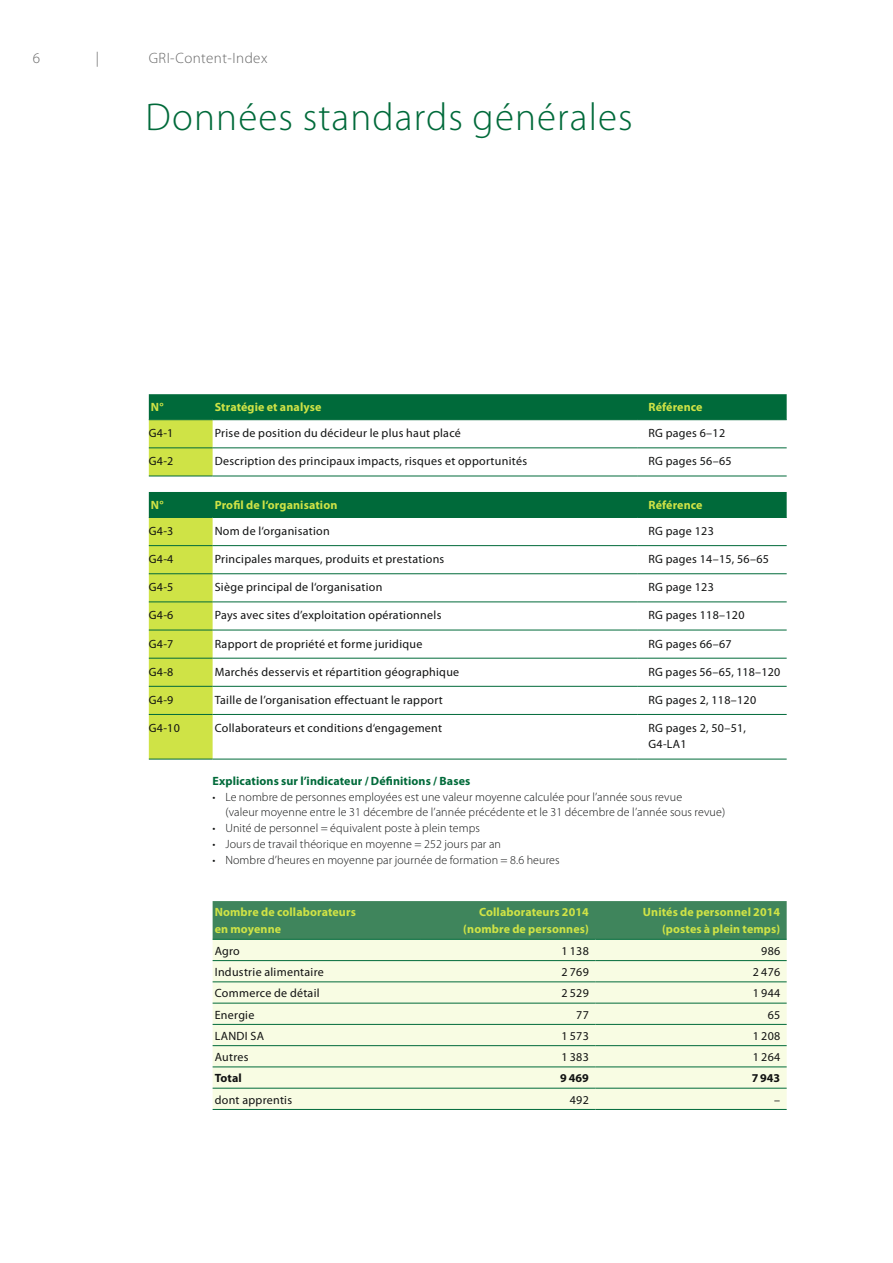
<style>
.page{position:relative;width:893px;height:1263px;background:#fff}
.page>*{position:absolute;margin:0;border:0;box-sizing:border-box;transform-origin:0 0}
.t1{font:300 39px "Myriad Pro";letter-spacing:.03em;color:#006a3a}
.t2{font:300 15px "Myriad Pro";letter-spacing:.03em;color:#676767}
.t3{font:12px/16.5px "Myriad Pro";letter-spacing:.025em;color:#111212}
.t4{font:300 12px/15.8px "Myriad Pro";letter-spacing:.01em;color:#111212}
.t5{font:700 12px/16.5px "Myriad Pro";letter-spacing:.01em;color:#cfe346;text-align:right}
.t6{font:700 12px "Myriad Pro";letter-spacing:.01em;color:#006a3a}
.t7{font:700 12px "Myriad Pro";letter-spacing:.01em;color:#111212}
</style>
<div class="page">
<svg style="left:149px;top:394px;width:638px;height:82px"></svg>
<hr style="left:149px;top:419px;width:64px;height:1px;background:#006a3a">
<hr style="left:213px;top:419px;width:425px;height:1px;background:#006a3a">
<hr style="left:638px;top:419px;width:149px;height:1px;background:#006a3a">
<hr style="left:149px;top:448px;width:64px;height:1px;background:#006a3a">
<hr style="left:213px;top:448px;width:425px;height:1px;background:#006a3a">
<hr style="left:638px;top:448px;width:149px;height:1px;background:#006a3a">
<hr style="left:149px;top:476px;width:64px;height:1px;background:#006a3a">
<hr style="left:213px;top:476px;width:425px;height:1px;background:#006a3a">
<hr style="left:638px;top:476px;width:149px;height:1px;background:#006a3a">
<svg style="left:149px;top:492px;width:638px;height:267px"></svg>
<hr style="left:149px;top:517px;width:64px;height:1px;background:#006a3a">
<hr style="left:213px;top:517px;width:425px;height:1px;background:#006a3a">
<hr style="left:638px;top:517px;width:149px;height:1px;background:#006a3a">
<hr style="left:149px;top:545px;width:64px;height:1px;background:#006a3a">
<hr style="left:213px;top:545px;width:425px;height:1px;background:#006a3a">
<hr style="left:638px;top:545px;width:149px;height:1px;background:#006a3a">
<hr style="left:149px;top:573px;width:64px;height:1px;background:#006a3a">
<hr style="left:213px;top:573px;width:425px;height:1px;background:#006a3a">
<hr style="left:638px;top:573px;width:149px;height:1px;background:#006a3a">
<hr style="left:149px;top:602px;width:64px;height:1px;background:#006a3a">
<hr style="left:213px;top:602px;width:425px;height:1px;background:#006a3a">
<hr style="left:638px;top:602px;width:149px;height:1px;background:#006a3a">
<hr style="left:149px;top:630px;width:64px;height:1px;background:#006a3a">
<hr style="left:213px;top:630px;width:425px;height:1px;background:#006a3a">
<hr style="left:638px;top:630px;width:149px;height:1px;background:#006a3a">
<hr style="left:149px;top:658px;width:64px;height:1px;background:#006a3a">
<hr style="left:213px;top:658px;width:425px;height:1px;background:#006a3a">
<hr style="left:638px;top:658px;width:149px;height:1px;background:#006a3a">
<hr style="left:149px;top:686px;width:64px;height:1px;background:#006a3a">
<hr style="left:213px;top:686px;width:425px;height:1px;background:#006a3a">
<hr style="left:638px;top:686px;width:149px;height:1px;background:#006a3a">
<hr style="left:149px;top:714px;width:64px;height:1px;background:#006a3a">
<hr style="left:213px;top:714px;width:425px;height:1px;background:#006a3a">
<hr style="left:638px;top:714px;width:149px;height:1px;background:#006a3a">
<hr style="left:149px;top:759px;width:64px;height:1px;background:#006a3a">
<hr style="left:213px;top:759px;width:425px;height:1px;background:#006a3a">
<hr style="left:638px;top:759px;width:149px;height:1px;background:#006a3a">
<div style="left:213px;top:901px;width:574px;height:38px;background:#3f855c"></div>
<div style="left:213px;top:940px;width:574px;height:169px;background:#f8fce3"></div>
<hr style="left:213px;top:939px;width:208px;height:1px;background:#006a3a">
<hr style="left:421px;top:939px;width:174px;height:1px;background:#006a3a">
<hr style="left:595px;top:939px;width:192px;height:1px;background:#006a3a">
<hr style="left:213px;top:960px;width:208px;height:1px;background:#006a3a">
<hr style="left:421px;top:960px;width:174px;height:1px;background:#006a3a">
<hr style="left:595px;top:960px;width:192px;height:1px;background:#006a3a">
<hr style="left:213px;top:981px;width:208px;height:1px;background:#006a3a">
<hr style="left:421px;top:981px;width:174px;height:1px;background:#006a3a">
<hr style="left:595px;top:981px;width:192px;height:1px;background:#006a3a">
<hr style="left:213px;top:1003px;width:208px;height:1px;background:#006a3a">
<hr style="left:421px;top:1003px;width:174px;height:1px;background:#006a3a">
<hr style="left:595px;top:1003px;width:192px;height:1px;background:#006a3a">
<hr style="left:213px;top:1024px;width:208px;height:1px;background:#006a3a">
<hr style="left:421px;top:1024px;width:174px;height:1px;background:#006a3a">
<hr style="left:595px;top:1024px;width:192px;height:1px;background:#006a3a">
<hr style="left:213px;top:1045px;width:208px;height:1px;background:#006a3a">
<hr style="left:421px;top:1045px;width:174px;height:1px;background:#006a3a">
<hr style="left:595px;top:1045px;width:192px;height:1px;background:#006a3a">
<hr style="left:213px;top:1067px;width:208px;height:1px;background:#006a3a">
<hr style="left:421px;top:1067px;width:174px;height:1px;background:#006a3a">
<hr style="left:595px;top:1067px;width:192px;height:1px;background:#006a3a">
<hr style="left:213px;top:1088px;width:208px;height:1px;background:#006a3a">
<hr style="left:421px;top:1088px;width:174px;height:1px;background:#006a3a">
<hr style="left:595px;top:1088px;width:192px;height:1px;background:#006a3a">
<hr style="left:213px;top:1109px;width:208px;height:1px;background:#006a3a">
<hr style="left:421px;top:1109px;width:174px;height:1px;background:#006a3a">
<hr style="left:595px;top:1109px;width:192px;height:1px;background:#006a3a">
<p class="t2" style="left:33px;top:50px;width:9px">6</p>
<p class="t2" style="left:96px;top:50px;width:5px">|</p>
<p class="t2" style="left:149px;top:50px;width:120px">GRI-Content-Index</p>
<h1 class="t1" style="left:146px;top:95px;width:489px">Données standards générales</h1>
<p class="t5" style="left:151px;top:399px;width:14px">N°</p>
<p class="t5" style="left:215px;top:399px;width:108px">Stratégie et analyse</p>
<p class="t5" style="left:648px;top:399px;width:56px">Référence</p>
<p class="t3" style="left:149px;top:425px;width:26px">G4-1</p>
<p class="t3" style="left:215px;top:425px;width:248px">Prise de position du décideur le plus haut placé</p>
<p class="t3" style="left:648px;top:425px;width:78px">RG pages 6–12</p>
<p class="t3" style="left:149px;top:453px;width:26px">G4-2</p>
<p class="t3" style="left:215px;top:453px;width:314px">Description des principaux impacts, risques et opportunités</p>
<p class="t3" style="left:648px;top:453px;width:85px">RG pages 56–65</p>
<p class="t5" style="left:151px;top:497px;width:14px">N°</p>
<p class="t5" style="left:215px;top:497px;width:124px">Profil de l‘organisation</p>
<p class="t5" style="left:648px;top:497px;width:56px">Référence</p>
<p class="t3" style="left:149px;top:523px;width:26px">G4-3</p>
<p class="t3" style="left:215px;top:523px;width:117px">Nom de l‘organisation</p>
<p class="t3" style="left:648px;top:523px;width:67px">RG page 123</p>
<p class="t3" style="left:149px;top:551px;width:26px">G4-4</p>
<p class="t3" style="left:215px;top:551px;width:231px">Principales marques, produits et prestations</p>
<p class="t3" style="left:648px;top:551px;width:122px">RG pages 14–15, 56–65</p>
<p class="t3" style="left:149px;top:579px;width:26px">G4-5</p>
<p class="t3" style="left:215px;top:579px;width:169px">Siège principal de l‘organisation</p>
<p class="t3" style="left:648px;top:579px;width:67px">RG page 123</p>
<p class="t3" style="left:149px;top:607px;width:26px">G4-6</p>
<p class="t3" style="left:215px;top:607px;width:228px">Pays avec sites d’exploitation opérationnels</p>
<p class="t3" style="left:648px;top:607px;width:98px">RG pages 118–120</p>
<p class="t3" style="left:149px;top:635px;width:26px">G4-7</p>
<p class="t3" style="left:215px;top:635px;width:209px">Rapport de propriété et forme juridique</p>
<p class="t3" style="left:648px;top:635px;width:85px">RG pages 66–67</p>
<p class="t3" style="left:149px;top:664px;width:26px">G4-8</p>
<p class="t3" style="left:215px;top:664px;width:246px">Marchés desservis et répartition géographique</p>
<p class="t3" style="left:648px;top:664px;width:133px">RG pages 56–65, 118–120</p>
<p class="t3" style="left:149px;top:692px;width:26px">G4-9</p>
<p class="t3" style="left:215px;top:692px;width:230px">Taille de l’organisation effectuant le rapport</p>
<p class="t3" style="left:648px;top:692px;width:109px">RG pages 2, 118–120</p>
<p class="t3" style="left:149px;top:720px;width:33px">G4-10</p>
<p class="t3" style="left:215px;top:720px;width:229px">Collaborateurs et conditions d‘engagement</p>
<p class="t3" style="left:648px;top:720px;width:99px">RG pages 2, 50–51,<br>G4-LA1</p>
<p class="t6" style="left:213px;top:774px;width:259px">Explications sur l’indicateur / Définitions / Bases</p>
<p class="t4" style="left:225px;top:789px;width:501px;text-indent:-13px">• Le nombre de personnes employées est une valeur moyenne calculée pour l’année sous revue<br>(valeur moyenne entre le 31 décembre de l’année précédente et le 31 décembre de l’année sous revue)</p>
<p class="t4" style="left:213px;top:820px;width:269px">• Unité de personnel = équivalent poste à plein temps</p>
<p class="t4" style="left:213px;top:836px;width:290px">• Jours de travail théorique en moyenne = 252 jours par an</p>
<p class="t4" style="left:213px;top:852px;width:349px">• Nombre d’heures en moyenne par journée de formation = 8.6 heures</p>
<p class="t5" style="left:215px;top:904px;width:143px;text-align:left">Nombre de collaborateurs en moyenne</p>
<p class="t5" style="left:463px;top:904px;width:127px">Collaborateurs 2014 (nombre de personnes)</p>
<p class="t5" style="left:643px;top:904px;width:139px">Unités de personnel 2014 (postes à plein temps)</p>
<p class="t3" style="left:215px;top:943px;width:27px">Agro</p>
<p class="t3" style="left:562px;top:943px;width:29px">1 138</p>
<p class="t3" style="left:761px;top:943px;width:21px">986</p>
<p class="t3" style="left:215px;top:964px;width:111px">Industrie alimentaire</p>
<p class="t3" style="left:562px;top:964px;width:29px">2 769</p>
<p class="t3" style="left:753px;top:964px;width:29px">2 476</p>
<p class="t3" style="left:215px;top:985px;width:106px">Commerce de détail</p>
<p class="t3" style="left:562px;top:985px;width:29px">2 529</p>
<p class="t3" style="left:753px;top:985px;width:29px">1 944</p>
<p class="t3" style="left:215px;top:1006px;width:41px">Energie</p>
<p class="t3" style="left:576px;top:1006px;width:14px">77</p>
<p class="t3" style="left:768px;top:1006px;width:14px">65</p>
<p class="t3" style="left:215px;top:1028px;width:51px">LANDI SA</p>
<p class="t3" style="left:562px;top:1028px;width:29px">1 573</p>
<p class="t3" style="left:753px;top:1028px;width:29px">1 208</p>
<p class="t3" style="left:215px;top:1049px;width:35px">Autres</p>
<p class="t3" style="left:562px;top:1049px;width:29px">1 383</p>
<p class="t3" style="left:753px;top:1049px;width:29px">1 264</p>
<p class="t7" style="left:215px;top:1071px;width:29px">Total</p>
<p class="t7" style="left:560px;top:1071px;width:30px">9 469</p>
<p class="t7" style="left:752px;top:1071px;width:30px">7 943</p>
<p class="t3" style="left:215px;top:1091px;width:79px">dont apprentis</p>
<p class="t3" style="left:570px;top:1091px;width:21px">492</p>
<p class="t3" style="left:774px;top:1091px;width:7px">–</p>
</div>
